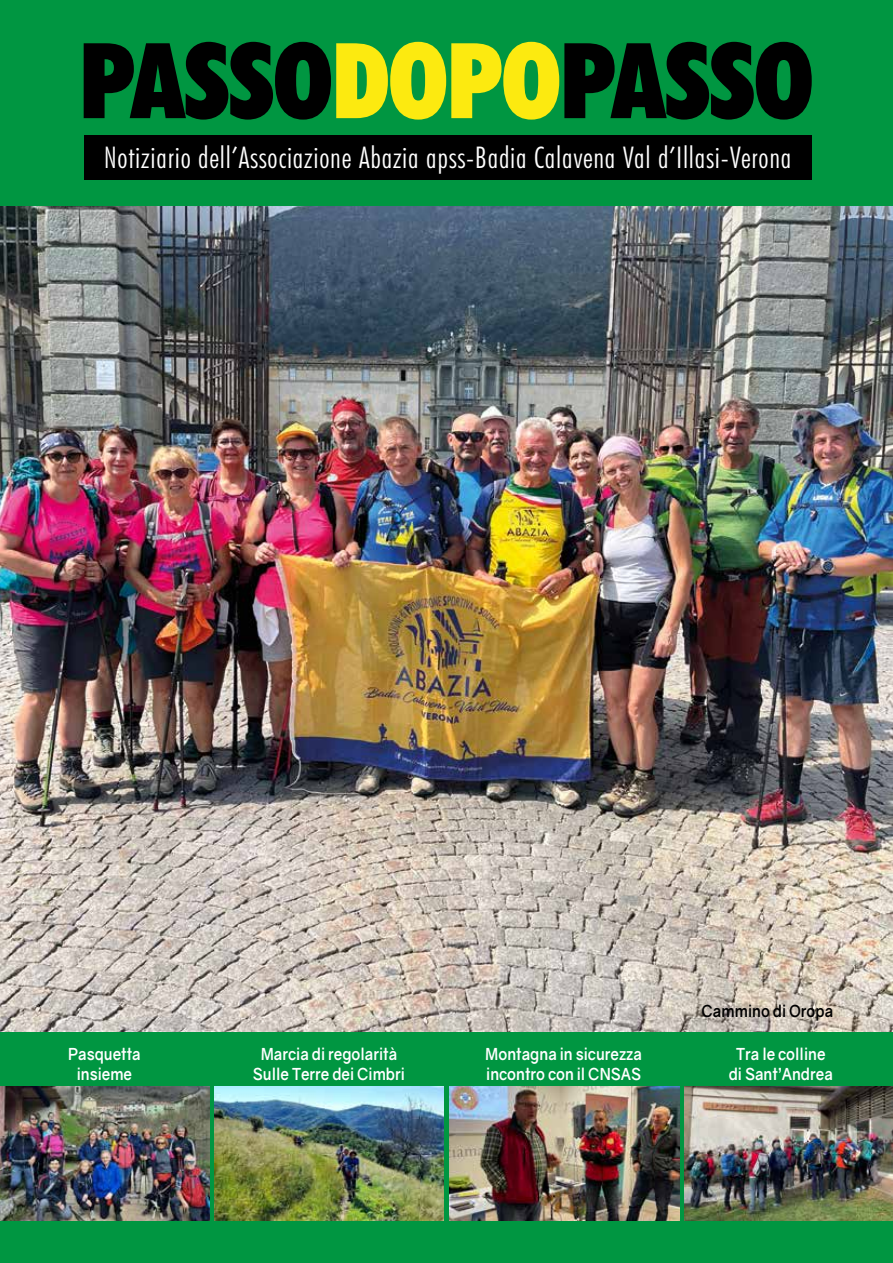
<style>
.page{position:relative;width:893px;height:1263px;background:#009641}
.page>*{position:absolute;margin:0;border:0;box-sizing:border-box;transform-origin:0 0}
.t1{font:900 condensed 105px "Futura BT";letter-spacing:-.01em;color:#000}
.t2{font:300 condensed 30px "Futura BT";letter-spacing:.025em;color:#fff}
.t3{font:700 16.5px/19.5px "Gravity";color:#fff;text-align:center;scale:.9 1}
.t4{font:700 16.5px "Gravity";color:#000;scale:.9 1}
.s1{color:#fcea10}
</style>
<div class="page">
<div style="left:84px;top:136px;width:727px;height:44px;background:#000"></div>
<img style="left:0;top:206px;width:893px;height:825px">
<img style="left:0;top:1086px;width:209px;height:134px">
<img style="left:214px;top:1086px;width:230px;height:134px">
<img style="left:449px;top:1086px;width:230px;height:134px">
<img style="left:684px;top:1086px;width:209px;height:134px">
<h1 class="t1" style="left:79px;top:17px;width:736px">PASSO<span class="s1">DOPO</span>PASSO</h1>
<h2 class="t2" style="left:104px;top:139px;width:689px">Notiziario dell’Associazione Abazia apss-Badia Calavena Val d’Illasi-Verona</h2>
<p class="t4" style="left:701px;top:1001px;width:148px">Cammino di Oropa</p>
<p class="t3" style="left:68px;top:1044px;width:82px">Pasquetta insieme</p>
<p class="t3" style="left:253px;top:1044px;width:170px">Marcia di regolarità<br>Sulle Terre dei Cimbri</p>
<p class="t3" style="left:485px;top:1044px;width:176px;text-align:left">Montagna in sicurezza incontro con il CNSAS</p>
<p class="t3" style="left:729px;top:1044px;width:117px">Tra le colline di Sant’Andrea</p>
</div>
